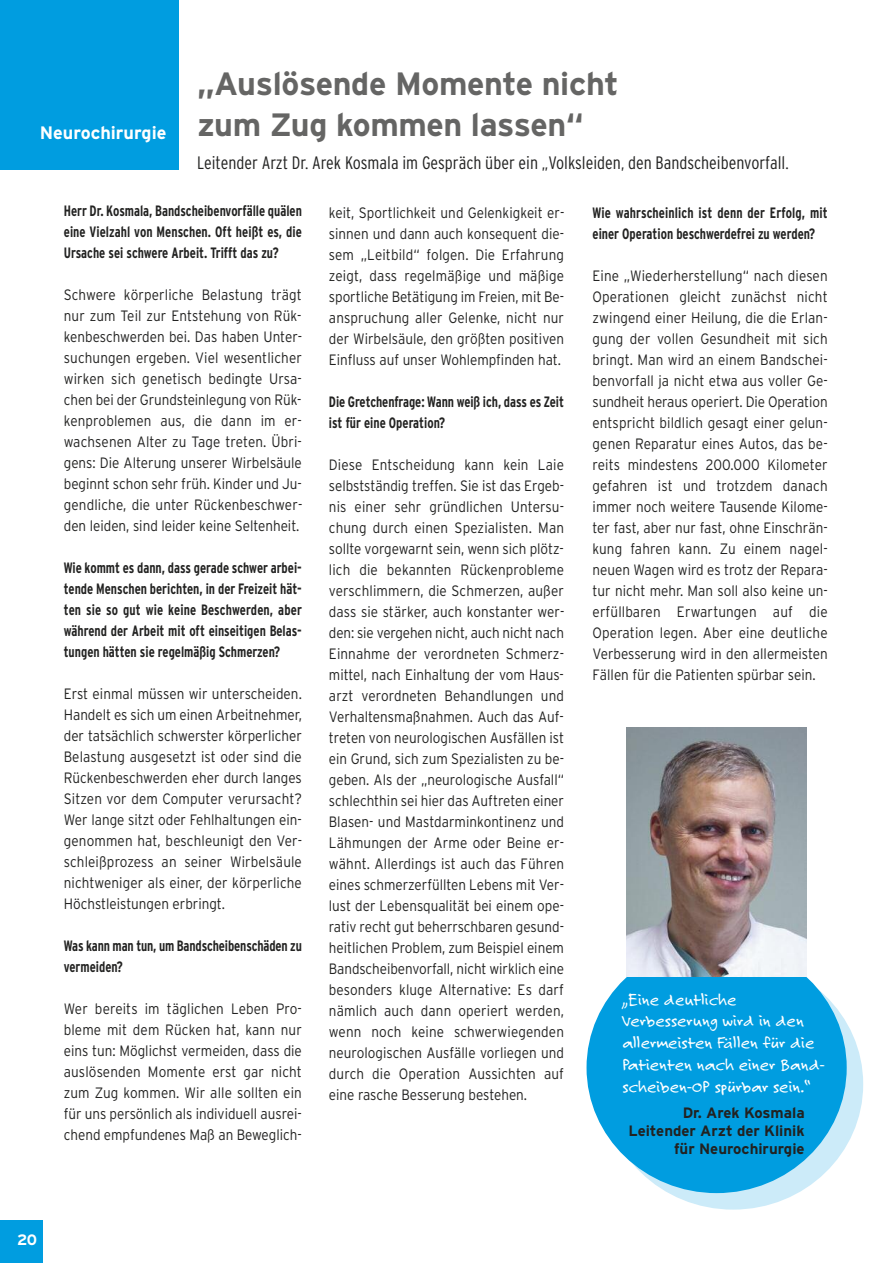
<style>
.page{position:relative;width:893px;height:1263px;background:#fff}
.page>*{position:absolute;margin:0;border:0;box-sizing:border-box;transform-origin:0 0}
.t1{font:700 32.25px/40.5px "Interstate";letter-spacing:-.01em;color:#656564}
.t2{font:18px/21.8px "Felt Tip Roman";color:#fff}
.t3{font:300 condensed 18px "Interstate";color:#222221}
.t4{font:700 18px "Interstate";color:#fff}
.t5{font:300 15px/21px "Interstate";color:#222221;text-align:justify;scale:.9 1}
.t6{font:700 condensed 15px/21px "Interstate";color:#222221;scale:.9 1}
.t7{font:700 15px/18px "Interstate";color:#222221;text-align:right}
.t8{font:700 15px "Interstate";color:#fff}
</style>
<div class="page">
<div style="left:0;top:1220px;width:43px;height:43px;background:#009de0"></div>
<div style="left:0;top:0;width:179px;height:170px;background:#009de0"></div>
<div style="left:603px;top:959px;width:260px;height:250px;background:#ccebf9;border-radius:50%"></div>
<div style="left:586px;top:942px;width:261px;height:251px;background:#009de0;border-radius:50%"></div>
<img style="left:626px;top:728px;width:180px;height:248px">
<h1 class="t1" style="left:197px;top:64px;width:423px">„Auslösende Momente nicht zum Zug kommen lassen“</h1>
<p class="t3" style="left:197px;top:152px;width:593px">Leitender Arzt Dr. Arek Kosmala im Gespräch über ein „Volksleiden, den Bandscheibenvorfall.</p>
<p class="t6" style="left:64px;top:200px;width:266px;text-align:justify">Herr Dr. Kosmala, Bandscheibenvorfälle quälen eine Vielzahl von Menschen. Oft heißt es, die Ursache sei schwere Arbeit. Trifft das zu?</p>
<p class="t5" style="left:64px;top:284px;width:267px">Schwere körperliche Belastung trägt nur zum Teil zur Entstehung von Rük&shy;kenbeschwerden bei. Das haben Unter&shy;suchungen ergeben. Viel wesentlicher wirken sich genetisch bedingte Ursa&shy;chen bei der Grundsteinlegung von Rük&shy;kenproblemen aus, die dann im er&shy;wachsenen Alter zu Tage treten. Übri&shy;gens: Die Alterung unserer Wirbelsäule beginnt schon sehr früh. Kinder und Ju&shy;gendliche, die unter Rückenbeschwer&shy;den leiden, sind leider keine Seltenheit.</p>
<p class="t6" style="left:64px;top:557px;width:266px;text-align:justify">Wie kommt es dann, dass gerade schwer arbei&shy;tende Menschen berichten, in der Freizeit hät&shy;ten sie so gut wie keine Beschwerden, aber während der Arbeit mit oft einseitigen Belas&shy;tungen hätten sie regelmäßig Schmerzen?</p>
<p class="t5" style="left:64px;top:683px;width:266px">Erst einmal müssen wir unterscheiden.<br>Handelt es sich um einen Arbeitnehmer, der tatsächlich schwerster körperlicher Belastung ausgesetzt ist oder sind die Rückenbeschwerden eher durch langes Sitzen vor dem Computer verursacht?<br>Wer lange sitzt oder Fehlhaltungen ein&shy;genommen hat, beschleunigt den Ver&shy;schleißprozess an seiner Wirbelsäule nichtweniger als einer, der körperliche Höchstleistungen erbringt.</p>
<p class="t6" style="left:64px;top:935px;width:266px">Was kann man tun, um Bandscheibenschäden zu vermeiden?</p>
<p class="t5" style="left:64px;top:998px;width:266px">Wer bereits im täglichen Leben Pro&shy;bleme mit dem Rücken hat, kann nur eins tun: Möglichst vermeiden, dass die auslösenden Momente erst gar nicht zum Zug kommen. Wir alle sollten ein für uns persönlich als individuell ausrei&shy;chend empfundenes Maß an Beweglich-</p>
<p class="t2" style="left:622px;top:988px;width:204px">„Eine deutliche<br>Verbesserung wird in den allermeisten Fällen für die<br>Patienten nach einer Band&shy;scheiben-OP spürbar sein.“</p>
<p class="t4" style="left:40px;top:122px;width:128px">Neurochirurgie</p>
<p class="t5" style="left:329px;top:202px;width:263px">keit, Sportlichkeit und Gelenkigkeit er&shy;sinnen und dann auch konsequent die&shy;sem „Leitbild“ folgen. Die Erfahrung zeigt, dass regelmäßige und mäßige sportliche Betätigung im Freien, mit Be&shy;anspruchung aller Gelenke, nicht nur der Wirbelsäule, den größten positiven Einfluss auf unser Wohlempfinden hat.</p>
<p class="t6" style="left:329px;top:391px;width:263px">Die Gretchenfrage: Wann weiß ich, dass es Zeit ist für eine Operation?</p>
<p class="t5" style="left:329px;top:454px;width:263px">Diese Entscheidung kann kein Laie selbstständig treffen. Sie ist das Ergeb&shy;nis einer sehr gründlichen Untersu&shy;chung durch einen Spezialisten. Man sollte vorgewarnt sein, wenn sich plötz&shy;lich die bekannten Rückenprobleme verschlimmern, die Schmerzen, außer dass sie stärker, auch konstanter wer&shy;den: sie vergehen nicht, auch nicht nach Einnahme der verordneten Schmerz&shy;mittel, nach Einhaltung der vom Haus&shy;arzt verordneten Behandlungen und Verhaltensmaßnahmen. Auch das Auf&shy;treten von neurologischen Ausfällen ist ein Grund, sich zum Spezialisten zu be&shy;geben. Als der „neurologische Ausfall“ schlechthin sei hier das Auftreten einer Blasen- und Mastdarminkontinenz und Lähmungen der Arme oder Beine er&shy;wähnt. Allerdings ist auch das Führen eines schmerzerfüllten Lebens mit Ver&shy;lust der Lebensqualität bei einem ope&shy;rativ recht gut beherrschbaren gesund&shy;heitlichen Problem, zum Beispiel einem Bandscheibenvorfall, nicht wirklich eine besonders kluge Alternative: Es darf nämlich auch dann operiert werden, wenn noch keine schwerwiegenden neurologischen Ausfälle vorliegen und durch die Operation Aussichten auf eine rasche Besserung bestehen.</p>
<p class="t6" style="left:593px;top:202px;width:263px">Wie wahrscheinlich ist denn der Erfolg, mit einer Operation beschwerdefrei zu werden?</p>
<p class="t5" style="left:593px;top:265px;width:263px">Eine „Wiederherstellung“ nach diesen Operationen gleicht zunächst nicht zwingend einer Heilung, die die Erlan&shy;gung der vollen Gesundheit mit sich bringt. Man wird an einem Bandschei&shy;benvorfall ja nicht etwa aus voller Ge&shy;sundheit heraus operiert. Die Operation entspricht bildlich gesagt einer gelun&shy;genen Reparatur eines Autos, das be&shy;reits mindestens 200.000 Kilometer gefahren ist und trotzdem danach immer noch weitere Tausende Kilome&shy;ter fast, aber nur fast, ohne Einschrän&shy;kung fahren kann. Zu einem nagel&shy;neuen Wagen wird es trotz der Repara&shy;tur nicht mehr. Man soll also keine un&shy;erfüllbaren Erwartungen auf die Operation legen. Aber eine deutliche Verbesserung wird in den allermeisten Fällen für die Patienten spürbar sein.</p>
<p class="t7" style="left:629px;top:1104px;width:178px">Dr. Arek Kosmala<br>Leitender Arzt der Klinik für Neurochirurgie</p>
<p class="t8" style="left:17px;top:1231px;width:22px">20</p>
</div>
